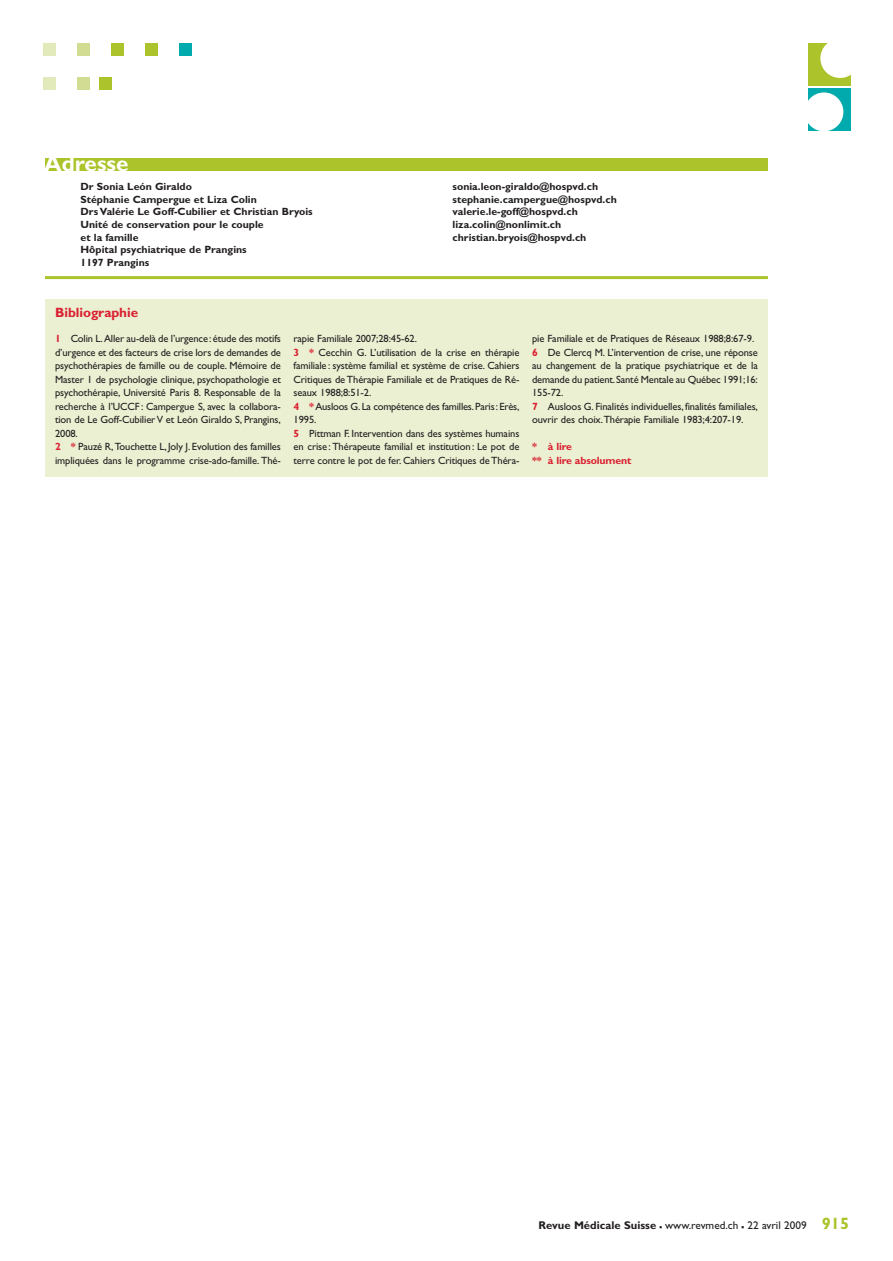
<style>
.page{position:relative;width:893px;height:1261px;background:#fff}
.page>*{position:absolute;margin:0;border:0;box-sizing:border-box;transform-origin:0 0}
.t1{font:700 22.5px "Gill Sans";color:#fff}
.t2{font:700 13.5px "Gill Sans";color:#da2031}
.t3{font:11.25px "Gill Sans";color:#231f20}
.t4{font:10.5px/13.5px "Gill Sans";letter-spacing:-.01em;color:#231f20}
.t5{font:700 10.5px/12.6px "Gill Sans";color:#231f20}
.t6{font:700 10.5px/13.5px "Gill Sans";letter-spacing:-.01em;color:#da2031}
.s1{font-weight:700;color:#da2031}
.s2{font-weight:700}
.s3{font-weight:700;font-size:16.5px}
.s4{font-weight:700;font-size:16.5px;color:#acc32b}
</style>
<div class="page">
<svg style="left:43px;top:43px;width:808px;height:434px"></svg>
<h1 class="t1" style="left:44px;top:155px;width:86px">Adresse</h1>
<p class="t5" style="left:81px;top:181px;width:234px">Dr Sonia León Giraldo<br>Stéphanie Campergue et Liza Colin<br>Drs Valérie Le Goff-Cubilier et Christian Bryois<br>Unité de conservation pour le couple<br>et la famille<br>Hôpital psychiatrique de Prangins<br>1197 Prangins</p>
<p class="t2" style="left:55px;top:307px;width:85px">Bibliographie</p>
<p class="t5" style="left:453px;top:181px;width:166px">sonia.leon-giraldo@hospvd.ch stephanie.campergue@hospvd.ch valerie.le-goff@hospvd.ch liza.colin@nonlimit.ch christian.bryois@hospvd.ch</p>
<p class="t4" style="left:55px;top:333px;width:227px"><span class="s1">1</span> Colin L.Aller au-delà de l’urgence:étude des motifs d’urgence et des facteurs de crise lors de demandes de psychothérapies de famille ou de couple. Mémoire de Master 1 de psychologie clinique, psychopathologie et psychothérapie, Université Paris 8. Responsable de la recherche à l’UCCF: Campergue S, avec la collabora&shy;tion de Le Goff-Cubilier V et León Giraldo S, Prangins, 2008.<br><span class="s1">2 *</span> Pauzé R,Touchette L, Joly J. Evolution des familles impliquées dans le programme crise-ado-famille. Thé-</p>
<p class="t4" style="left:294px;top:333px;width:227px">rapie Familiale 2007;28:45-62.<br><span class="s1">3 *</span> Cecchin G. L’utilisation de la crise en thérapie familiale : système familial et système de crise. Cahiers Critiques de Thérapie Familiale et de Pratiques de Ré&shy;seaux 1988;8:51-2.<br><span class="s1">4 *</span>Ausloos G.La compétence des familles.Paris:Erès, 1995.<br><span class="s1">5</span> Pittman F. Intervention dans des systèmes humains en crise :Thérapeute familial et institution: Le pot de terre contre le pot de fer. Cahiers Critiques de Théra-</p>
<p class="t4" style="left:532px;top:333px;width:227px">pie Familiale et de Pratiques de Réseaux 1988;8:67-9.<br><span class="s1">6</span> De Clercq M. L’intervention de crise, une réponse au changement de la pratique psychiatrique et de la demande du patient.Santé Mentale au Québec 1991;16:<br>155-72.<br><span class="s1">7</span> Ausloos G. Finalités individuelles, finalités familiales, ouvrir des choix.Thérapie Familiale 1983;4:207-19.</p>
<p class="t6" style="left:532px;top:441px;width:101px">* à lire<br>** à lire absolument</p>
<p class="t3" style="left:539px;top:1221px;width:312px"><span class="s2">Revue Médicale Suisse</span> <span class="s3">–</span> www.revmed.ch <span class="s3">–</span> 22 avril 2009 <span class="s4">915</span></p>
</div>
